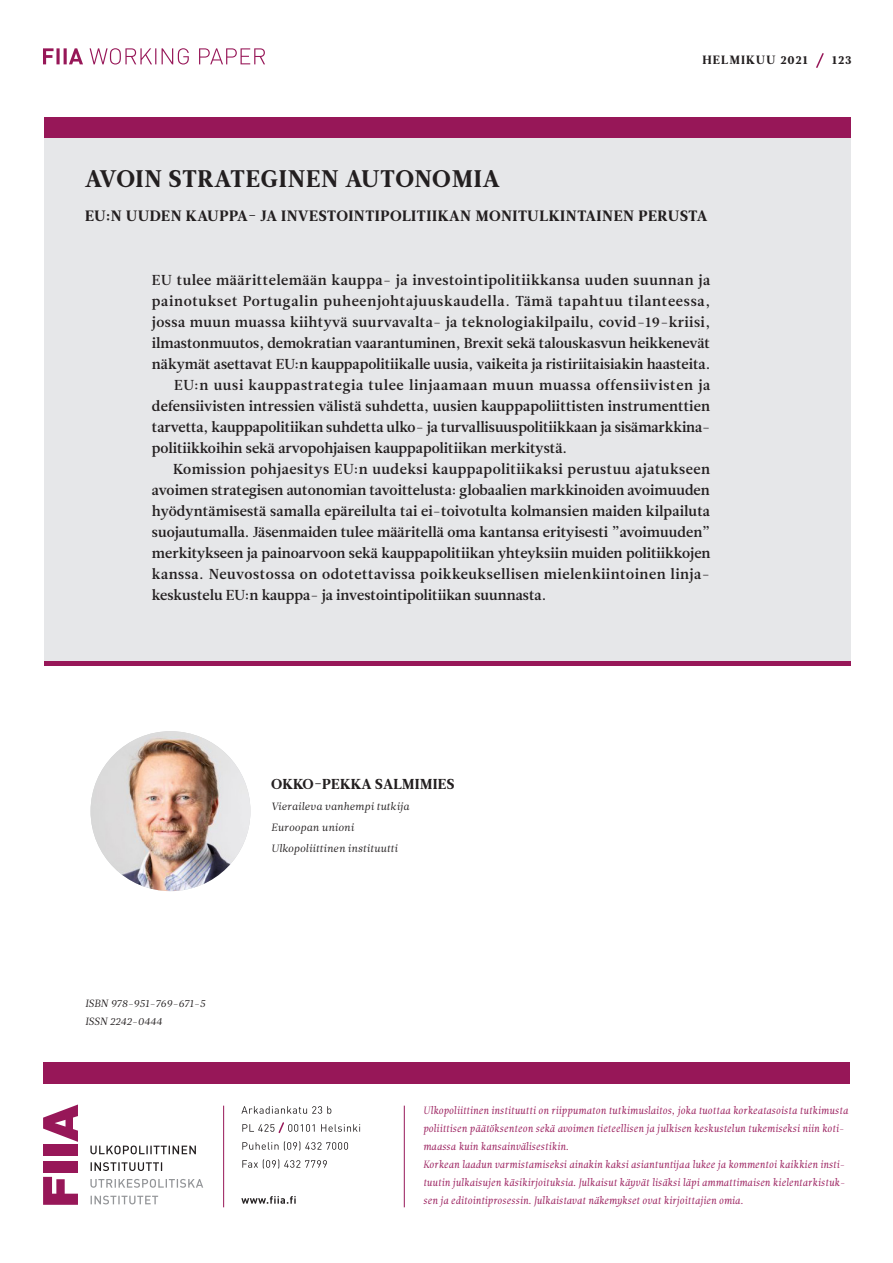
<style>
.page{position:relative;width:893px;height:1263px;background:#fff}
.page>*{position:absolute;margin:0;border:0;box-sizing:border-box;transform-origin:0 0}
.t1{font:24px "Leitura News Roman 4";letter-spacing:.035em;color:#231f20}
.t2{font:15px "Leitura News Roman 4";letter-spacing:.035em;color:#231f20}
.t3{font:14.4px/21px "Leitura News Roman 3";color:#231f20;text-align:justify}
.t4{font:14.4px "Leitura News Roman 4";letter-spacing:.015em;color:#231f20}
.t5{font:12px "Leitura News Roman 4";letter-spacing:.095em;color:#231f20}
.t6{font:10.5px/18px "Leitura Italic 1";color:#971758}
.t7{font:10.5px/21px "Leitura News Italic 1";color:#231f20}
</style>
<div class="page">
<svg style="left:43px;top:48px;width:222px;height:17px"></svg>
<div style="left:44px;top:117px;width:806px;height:21px;background:#971758"></div>
<div style="left:44px;top:1062px;width:806px;height:21px;background:#971758"></div>
<svg style="left:91px;top:1195px;width:67px;height:9px"></svg>
<svg style="left:90px;top:1179px;width:113px;height:9px"></svg>
<svg style="left:91px;top:1162px;width:71px;height:9px"></svg>
<svg style="left:90px;top:1145px;width:106px;height:9px"></svg>
<div style="left:43px;top:1162px;width:35px;height:11px;background:#971758"></div>
<svg style="left:43px;top:1177px;width:35px;height:28px"></svg>
<div style="left:43px;top:1144px;width:35px;height:11px;background:#971758"></div>
<svg style="left:43px;top:1104px;width:35px;height:38px"></svg>
<hr style="left:223px;top:1106px;width:1px;height:101px;background:#971758">
<hr style="left:404px;top:1106px;width:1px;height:101px;background:#971758">
<svg style="left:241px;top:1196px;width:55px;height:8px"></svg>
<svg style="left:242px;top:1159px;width:85px;height:10px"></svg>
<svg style="left:242px;top:1141px;width:106px;height:10px"></svg>
<svg style="left:241px;top:1106px;width:90px;height:8px"></svg>
<svg style="left:242px;top:1122px;width:118px;height:12px"></svg>
<div style="left:44px;top:138px;width:806px;height:523px;background:#e6e7e9"></div>
<hr style="left:44px;top:661px;width:806px;height:4px;background:#971758">
<svg style="left:816px;top:53px;width:8px;height:15px"></svg>
<img style="left:91px;top:731px;width:159px;height:160px;border-radius:80px">
<p class="t5" style="left:702px;top:53px;width:107px">HELMIKUU 2021</p>
<p class="t5" style="left:832px;top:53px;width:21px">123</p>
<h2 class="t1" style="left:85px;top:164px;width:416px">AVOIN STRATEGINEN AUTONOMIA</h2>
<p class="t2" style="left:85px;top:207px;width:624px">EU:N UUDEN KAUPPA- JA INVESTOINTIPOLITIIKAN MONITULKINTAINEN PERUSTA</p>
<p class="t3" style="left:152px;top:270px;width:560px">EU tulee määrittelemään kauppa- ja investointipolitiikkansa uuden suunnan ja painotukset Portugalin puheenjohtajuuskaudella. Tämä tapahtuu tilanteessa, jossa muun muassa kiihtyvä suurvavalta- ja teknologiakilpailu, covid-19-kriisi, ilmastonmuutos, demokratian vaarantuminen, Brexit sekä talouskasvun heikkenevät näkymät asettavat EU:n kauppapolitiikalle uusia, vaikeita ja ristiriitaisiakin haasteita.</p>
<p class="t3" style="left:152px;top:375px;width:560px;text-indent:22px">EU:n uusi kauppastrategia tulee linjaamaan muun muassa offensiivisten ja defensiivisten intressien välistä suhdetta, uusien kauppapoliittisten instrumenttien tarvetta, kauppapolitiikan suhdetta ulko- ja turvallisuuspolitiikkaan ja sisämarkkina&shy;politiikkoihin sekä arvopohjaisen kauppapolitiikan merkitystä.</p>
<p class="t3" style="left:152px;top:459px;width:560px;text-indent:21px">Komission pohjaesitys EU:n uudeksi kauppapolitiikaksi perustuu ajatukseen avoimen strategisen autonomian tavoittelusta: globaalien markkinoiden avoimuuden hyödyntämisestä samalla epäreilulta tai ei-toivotulta kolmansien maiden kilpailuta suojautumalla. Jäsenmaiden tulee määritellä oma kantansa erityisesti ”avoimuuden” merkitykseen ja painoarvoon sekä kauppapolitiikan yhteyksiin muiden politiikkojen kanssa. Neuvostossa on odotettavissa poikkeuksellisen mielenkiintoinen linja&shy;keskustelu EU:n kauppa- ja investointipolitiikan suunnasta.</p>
<p class="t7" style="left:85px;top:995px;width:122px;line-height:18px">ISBN 978-951-769-671-5<br>ISSN 2242-0444</p>
<p class="t4" style="left:271px;top:775px;width:185px">OKKO-PEKKA SALMIMIES</p>
<p class="t7" style="left:271px;top:796px;width:140px">Vieraileva vanhempi tutkija<br>Euroopan unioni<br>Ulkopoliittinen instituutti</p>
<p class="t6" style="left:423px;top:1102px;width:426px">Ulkopoliittinen instituutti on riippumaton tutkimuslaitos, joka tuottaa korkeatasoista tutkimusta poliittisen päätöksenteon sekä avoimen tieteellisen ja julkisen keskustelun tukemiseksi niin koti&shy;maassa kuin kansainvälisestikin.<br>Korkean laadun varmistamiseksi ainakin kaksi asiantuntijaa lukee ja kommentoi kaikkien insti&shy;tuutin julkaisujen käsikirjoituksia. Julkaisut käyvät lisäksi läpi ammattimaisen kielentarkistuk&shy;sen ja editointiprosessin. Julkaistavat näkemykset ovat kirjoittajien omia.</p>
</div>
